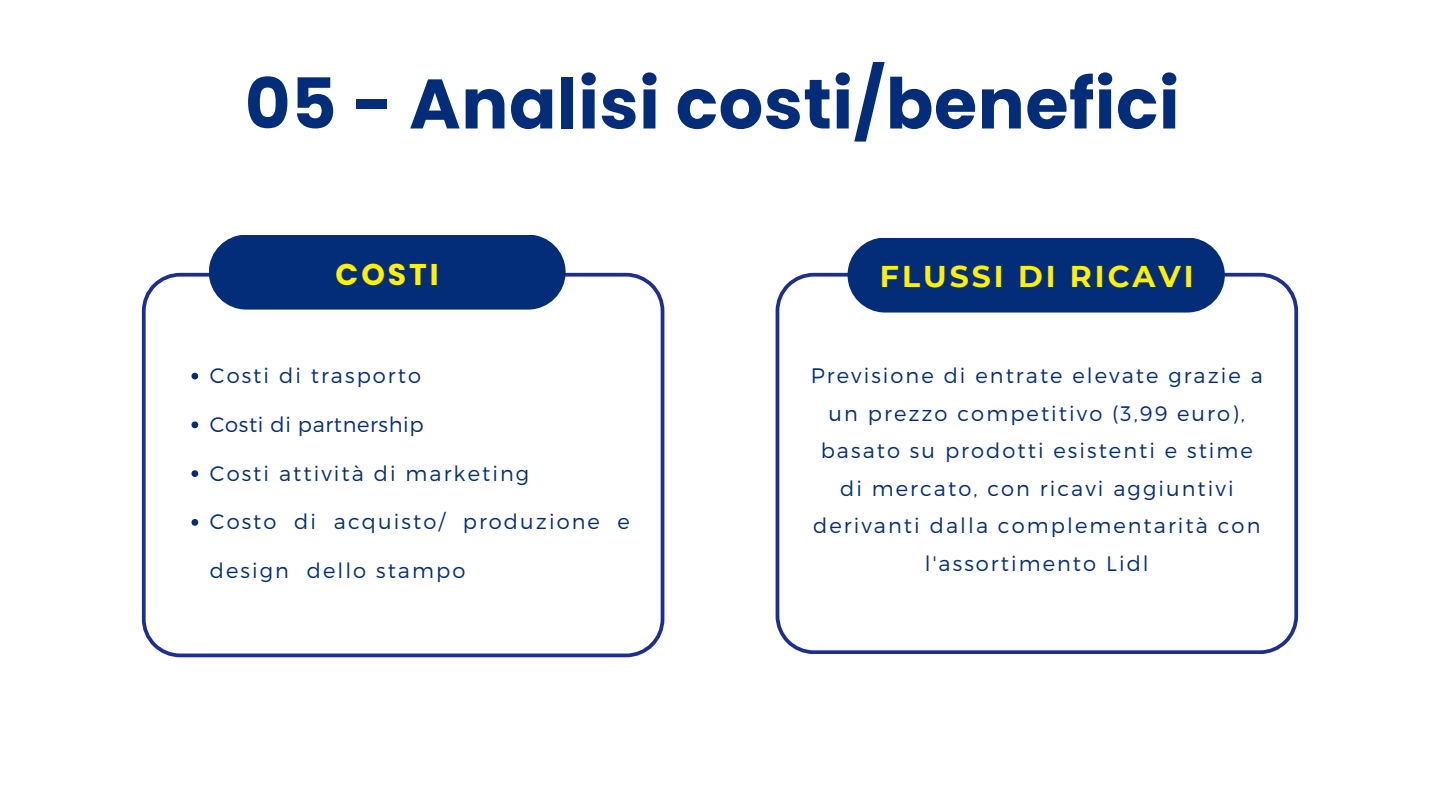
<style>
.page{position:relative;width:1440px;height:810px;background:#fff}
.page>*{position:absolute;margin:0;border:0;box-sizing:border-box;transform-origin:0 0}
.t1{font:700 70px "Poppins";letter-spacing:.01em;color:#032d78}
.t2{font:700 30px "Montserrat";letter-spacing:.1em;color:#fff100}
.t3{font:700 30px "Poppins";letter-spacing:.1em;color:#fff100}
.t4{font:300 21px/37.5px "Montserrat";letter-spacing:.1em;color:#032d78;text-align:center}
.t5{font:300 21px "Montserrat";letter-spacing:.03em;color:#032d78}
</style>
<div class="page">
<svg style="left:142px;top:273px;width:522px;height:384px"></svg>
<div style="left:209px;top:235px;width:356px;height:75px;background:#032d78;border-radius:37px"></div>
<svg style="left:191px;top:373px;width:7px;height:6px"></svg>
<svg style="left:191px;top:421px;width:7px;height:7px"></svg>
<svg style="left:191px;top:470px;width:7px;height:7px"></svg>
<svg style="left:191px;top:519px;width:7px;height:7px"></svg>
<svg style="left:776px;top:273px;width:522px;height:381px"></svg>
<div style="left:848px;top:238px;width:377px;height:75px;background:#032d78;border-radius:37px"></div>
<h1 class="t1" style="left:245px;top:55px;width:936px">05 - Analisi costi/benefici</h1>
<h2 class="t3" style="left:336px;top:254px;width:105px">COSTI</h2>
<p class="t2" style="left:880px;top:258px;width:315px">FLUSSI DI RICAVI</p>
<h2 class="t4" style="left:210px;top:356px;width:213px">Costi di trasporto</h2>
<p class="t5" style="left:210px;top:411px;width:215px">Costi di partnership</p>
<p class="t4" style="left:210px;top:453px;width:321px">Costi attività di marketing</p>
<p class="t4" style="left:210px;top:502px;width:422px">Costo di acquisto/ produzione e</p>
<p class="t4" style="left:210px;top:551px;width:257px">design dello stampo</p>
<p class="t4" style="left:811px;top:356px;width:454px">Previsione di entrate elevate grazie a un prezzo competitivo (3,99 euro), basato su prodotti esistenti e stime di mercato, con ricavi aggiuntivi derivanti dalla complementarità con l'assortimento Lidl</p>
</div>
